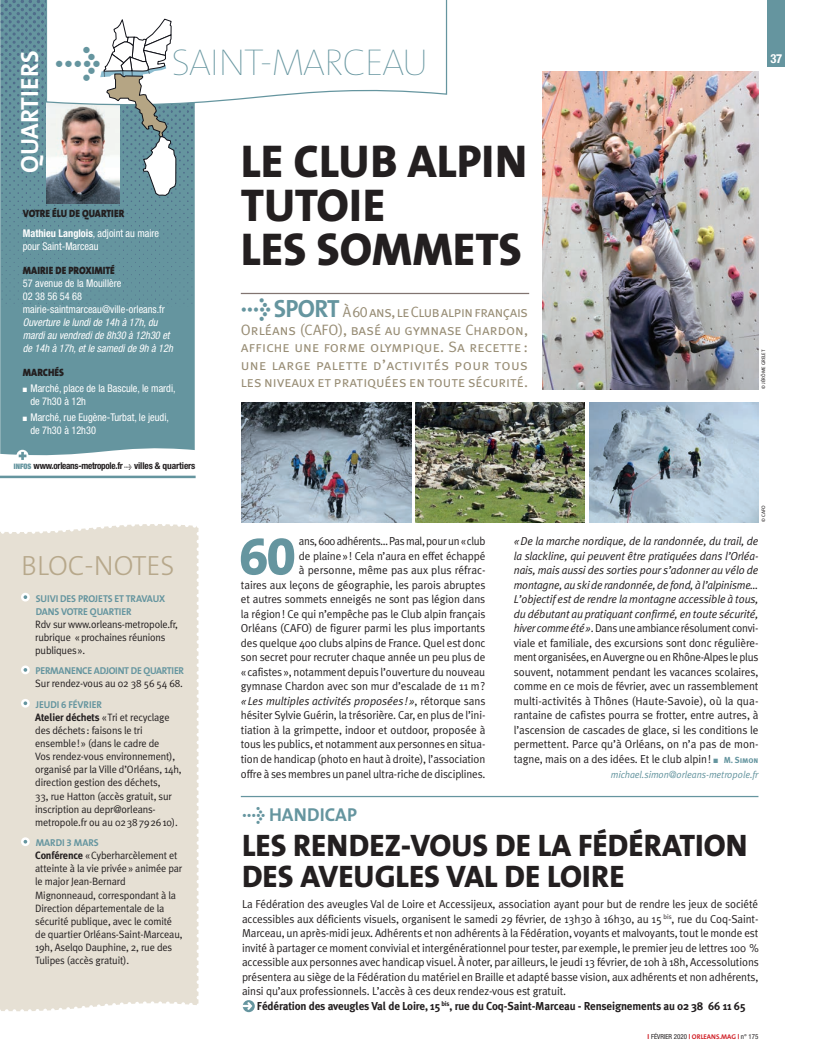
<style>
.page{position:relative;width:816px;height:1062px;background:#fff}
.page>*{position:absolute;margin:0;border:0;box-sizing:border-box;transform-origin:0 0}
.t1{font:800 54.5px "The Sans B8";color:#65959f}
.t2{font:800 46.25px/43.8px "The Sans B8";color:#231f20}
.t3{font:37.5px "The Sans Hair H25";letter-spacing:-.035em;color:#65959f}
.t4{font:800 31.25px/31.2px "The Sans B8";color:#231f20}
.t5{font:300 27.88px "The Sans B3";color:#b7a88b}
.t6{font:700 25px "The Sans B7";color:#fff}
.t7{font:700 18.75px "The Sans B7";color:#65959f}
.t8{font:15px/17.5px "Meta Plus Normal Caps";letter-spacing:-.005em;color:#988d75;text-align:justify}
.t9{font:700 condensed 12.5px "Helvetica Neue";color:#fff}
.t10{font:11.5px/14.5px "Meta Plus Normal";letter-spacing:-.01em;color:#231f20;text-align:right;scale:.95 1}
.t11{font:11.5px/14.5px "Meta Plus Normal";letter-spacing:-.01em;color:#231f20;text-align:justify}
.t12{font:700 11.5px "Meta Plus";letter-spacing:-.015em;color:#231f20}
.t13{font:10.62px/13.1px "Meta Plus Normal";letter-spacing:-.015em;color:#231f20}
.t14{font:condensed 10.62px/12.9px "Helvetica Neue";color:#fff}
.t15{font:italic condensed 10.62px/12.9px "Helvetica Neue";color:#fff}
.t16{font:900 10.62px "The Sans B9";color:#231f20;scale:.9 1}
.t17{font:700 10px/13.1px "The Sans B7";letter-spacing:-.01em;color:#65959f}
.t18{font:italic 10px "Meta Plus Normal";letter-spacing:-.01em;color:#65959f}
.t19{font:700 condensed 9.38px "Helvetica Neue";letter-spacing:-.03em;color:#231f20}
.t20{font:condensed 6.88px "Helvetica Neue";color:#231f20}
.t21{font:5px "The Sans B5 Plain";color:#231f20}
.s1{font-family:"Meta Plus";font-weight:700}
.s2{font-family:"Meta Plus";font-weight:700;font-size:25px;color:#65959f}
.s3{font-family:"The Sans B7";font-weight:700;font-size:25px;color:#65959f}
.s4{font-weight:700}
.s5{font-weight:900;font-stretch:expanded;font-size:7.5px;color:#65959f}
.s6{font-family:"Meta Plus";font-stretch:normal;font-size:6.25px}
.s7{font-style:italic}
.s8{color:#65959f}
.s9{font-family:"Meta Plus Bold Caps";font-size:8.75px;color:#65959f}
.s10{font-family:"Meta Plus"}
.s11{font-weight:700;color:#d1232a}
.s12{font-family:"The Sans B7";font-weight:700;font-stretch:normal;color:#d1232a}
</style>
<div class="page">
<img style="left:542px;top:72px;width:216px;height:317px">
<div style="left:0;top:306px;width:195px;height:150px;background:#65959f"></div>
<svg style="left:0;top:0;width:195px;height:306px;background:#64929d"></svg>
<div style="left:767px;top:0;width:18px;height:66px;background:#65959f"></div>
<hr style="left:0;top:475px;width:196px;height:3px;background:#65959f">
<svg style="left:16px;top:449px;width:13px;height:12px"></svg>
<svg style="left:19px;top:452px;width:7px;height:8px"></svg>
<img style="left:47px;top:114px;width:73px;height:89px">
<svg style="left:45px;top:0;width:403px;height:114px"></svg>
<svg style="left:100px;top:19px;width:76px;height:177px"></svg>
<hr style="left:241px;top:293px;width:288px;height:1px;background:#817470">
<div style="left:0;top:524px;width:199px;height:488px;background:#e6e0d4"></div>
<div style="left:21px;top:592px;width:9px;height:9px;border:2px solid #fff;border-radius:50%"></div>
<div style="left:21px;top:665px;width:9px;height:9px;border:2px solid #fff;border-radius:50%"></div>
<div style="left:21px;top:698px;width:9px;height:9px;border:2px solid #fff;border-radius:50%"></div>
<div style="left:21px;top:837px;width:9px;height:8px;border:2px solid #fff;border-radius:50%"></div>
<img style="left:415px;top:402px;width:169px;height:120px">
<img style="left:242px;top:402px;width:169px;height:120px">
<img style="left:589px;top:402px;width:169px;height:120px">
<svg style="left:243px;top:999px;width:12px;height:12px"></svg>
<svg style="left:242px;top:1001px;width:10px;height:8px"></svg>
<hr style="left:241px;top:795px;width:517px;height:2px;background:#65959f">
<h3 class="t3" style="left:54px;top:42px;width:375px"><span class="s1">&gt;</span> SAINT-MARCEAU</h3>
<h3 class="t6" style="left:16px;top:172px;width:123px;rotate:-90deg">QUARTIERS</h3>
<h2 class="t2" style="left:241px;top:141px;width:288px">LE CLUB ALPIN<br>TUTOIE<br>LES SOMMETS</h2>
<h3 class="t8" style="left:241px;top:303px;width:289px"><span class="s2">&gt;</span> <span class="s3">SPORT</span> À 60 ans, le Club alpin français Orléans (CAFO), basé au gymnase Chardon, affiche une forme olympique. Sa recette : une large palette d’activités pour tous les niveaux et pratiquées en toute sécurité.</h3>
<p class="t16" style="left:23px;top:208px;width:114px">VOTRE ÉLU DE QUARTIER</p>
<p class="t14" style="left:23px;top:227px;width:138px"><span class="s4">Mathieu Langlois</span>, adjoint au maire pour Saint-Marceau</p>
<p class="t16" style="left:23px;top:265px;width:104px">MAIRIE DE PROXIMITÉ</p>
<p class="t14" style="left:23px;top:277px;width:144px">57 avenue de la Mouillère<br>02 38 56 54 68 mairie-saintmarceau@ville-orleans.fr</p>
<p class="t15" style="left:23px;top:315px;width:151px">Ouverture le lundi de 14h à 17h, du mardi au vendredi de 8h30 à 12h30 et de 14h à 17h, et le samedi de 9h à 12h</p>
<p class="t16" style="left:23px;top:366px;width:47px">MARCHÉS</p>
<p class="t14" style="left:30px;top:382px;width:147px;text-indent:-8px">■ Marché, place de la Bascule, le mardi, de 7h30 à 12h</p>
<p class="t14" style="left:30px;top:411px;width:140px;text-indent:-8px">■ Marché, rue Eugène-Turbat, le jeudi, de 7h30 à 12h30</p>
<p class="t19" style="left:14px;top:460px;width:183px"><span class="s5">INFOS</span> www.orleans-metropole.fr <span class="s6">&gt;</span> villes &amp; quartiers</p>
<p class="t9" style="left:770px;top:51px;width:13px">37</p>
<p class="t21" style="left:760px;top:388px;width:41px;rotate:-90deg">© JÉRÔME GRELET</p>
<p class="t21" style="left:760px;top:522px;width:18px;rotate:-90deg">© CAFO</p>
<h3 class="t5" style="left:21px;top:550px;width:155px">BLOC-NOTES</h3>
<p class="t17" style="left:36px;top:591px;width:131px">SUIVI DES PROJETS ET TRAVAUX<br>DANS VOTRE QUARTIER</p>
<p class="t13" style="left:35px;top:617px;width:144px">Rdv sur www.orleans-metropole.fr, rubrique «prochaines réunions publiques».</p>
<p class="t17" style="left:36px;top:664px;width:150px">PERMANENCE ADJOINT DE QUARTIER</p>
<p class="t13" style="left:35px;top:677px;width:149px">Sur rendez-vous au 02 38 56 54 68.</p>
<p class="t17" style="left:36px;top:697px;width:68px">JEUDI 6 FÉVRIER</p>
<p class="t13" style="left:35px;top:710px;width:148px"><span class="s1">Atelier déchets</span> «Tri et recyclage des déchets: faisons le tri ensemble!» (dans le cadre de<br>Vos rendez-vous environnement), organisé par la Ville d’Orléans, 14h, direction gestion des déchets,<br>33, rue Hatton (accès gratuit, sur inscription au depr@orleans&shy;metropole.fr ou au 0238792610).</p>
<p class="t17" style="left:36px;top:836px;width:64px">MARDI 3 MARS</p>
<p class="t13" style="left:35px;top:848px;width:149px"><span class="s1">Conférence</span> «Cyberharcèlement et atteinte à la vie privée» animée par le major Jean-Bernard<br>Mignonneaud, correspondant à la<br>Direction départementale de la sécurité publique, avec le comité de quartier Orléans-Saint-Marceau,<br>19h, Aselqo Dauphine, 2, rue des<br>Tulipes (accès gratuit).</p>
<p class="t10" style="left:241px;top:534px;width:259px">ans, 600 adhérents… Pas mal, pour un «club<br>de plaine»! Cela n’aura en effet échappé<br>à personne, même pas aux plus réfrac-<br>taires aux leçons de géographie, les parois abruptes et autres sommets enneigés ne sont pas légion dans la région! Ce qui n’empêche pas le Club alpin français Orléans (CAFO) de figurer parmi les plus importants des quelque 400 clubs alpins de France. Quel est donc son secret pour recruter chaque année un peu plus de «cafistes», notamment depuis l’ouverture du nouveau gymnase Chardon avec son mur d’escalade de 11 m? <span class="s7">« Les multiples activités proposées ! »</span>, rétorque sans hésiter Sylvie Guérin, la trésorière. Car, en plus de l’ini&shy;tiation à la grimpette, indoor et outdoor, proposée à tous les publics, et notamment aux personnes en situa&shy;tion de handicap (photo en haut à droite), l’association offre à ses membres un panel ultra-riche de disciplines.</p>
<p class="t10" style="left:514px;top:534px;width:259px;text-align:justify"><span class="s7">« De la marche nordique, de la randonnée, du trail, de la slackline, qui peuvent être pratiquées dans l’Orléa&shy;nais, mais aussi des sorties pour s’adonner au vélo de montagne, au ski de randonnée, de fond, à l’alpinisme… L’objectif est de rendre la montagne accessible à tous, du débutant au pratiquant confirmé, en toute sécurité, hiver comme été »</span>. Dans une ambiance résolument convi&shy;viale et familiale, des excursions sont donc régulière&shy;ment organisées, en Auvergne ou en Rhône-Alpes le plus souvent, notamment pendant les vacances scolaires, comme en ce mois de février, avec un rassemblement multi-activités à Thônes (Haute-Savoie), où la qua&shy;rantaine de cafistes pourra se frotter, entre autres, à l’ascension de cascades de glace, si les conditions le permettent. Parce qu’à Orléans, on n’a pas de mon&shy;tagne, mais on a des idées. Et le club alpin! <span class="s8">■</span> <span class="s9">M. Simon</span></p>
<h1 class="t1" style="left:239px;top:526px;width:58px">60</h1>
<p class="t18" style="left:611px;top:768px;width:149px">michael.simon@orleans-metropole.fr</p>
<h3 class="t7" style="left:242px;top:804px;width:116px"><span class="s10">&gt;</span> HANDICAP</h3>
<h3 class="t4" style="left:242px;top:830px;width:507px">LES RENDEZ-VOUS DE LA FÉDÉRATION<br>DES AVEUGLES VAL DE LOIRE</h3>
<p class="t11" style="left:242px;top:896px;width:518px">La Fédération des aveugles Val de Loire et Accessijeux, association ayant pour but de rendre les jeux de société accessibles aux déficients visuels, organisent le samedi 29 février, de 13h30 à 16h30, au 15 <sup>bis</sup>, rue du Coq-Saint-Marceau, un après-midi jeux. Adhérents et non adhérents à la Fédération, voyants et malvoyants, tout le monde est invité à partager ce moment convivial et intergénérationnel pour tester, par exemple, le premier jeu de lettres 100 % accessible aux personnes avec handicap visuel. À noter, par ailleurs, le jeudi 13 février, de 10h à 18h, Accessolutions présentera au siège de la Fédération du matériel en Braille et adapté basse vision, aux adhérents et non adhérents, ainsi qu’aux professionnels. L’accès à ces deux rendez-vous est gratuit.</p>
<p class="t12" style="left:257px;top:998px;width:490px">Fédération des aveugles Val de Loire, 15 <sup>bis</sup>, rue du Coq-Saint-Marceau - Renseignements au 02 38 66 11 65</p>
<p class="t20" style="left:647px;top:1032px;width:112px"><span class="s11">I</span> FÉVRIER 2020 <span class="s11">|</span> <span class="s12">ORLEANS.MAG</span> <span class="s11">|</span> n° 175</p>
</div>
